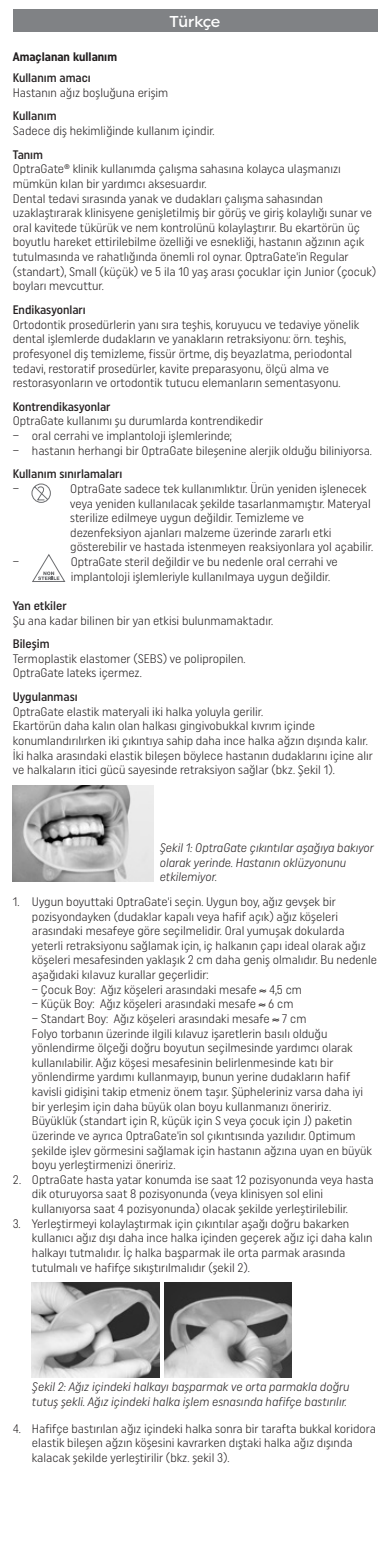
<style>
.page{position:relative;width:390px;height:1563px;background:#fff}
.page>*{position:absolute;margin:0;border:0;box-sizing:border-box;transform-origin:0 0}
.t1{font:500 15.75px "Uniform Pro Ivoclar";letter-spacing:-.03em;color:#fff}
.t2{font:12.38px/14.6px "Uniform Pro Ivoclar Con Lgt";color:#231f20}
.t3{font:12.38px/14.6px "Uniform Pro Ivoclar Con Lgt It";color:#231f20}
.t4{font:500 12.38px "Uniform Pro Ivoclar Con";color:#231f20}
.t5{font:12.38px "Uniform Pro Ivoclar Con Bld";color:#231f20}
</style>
<div class="page">
<div style="left:13px;top:10px;width:363px;height:22px;background:#808285"></div>
<svg style="left:31px;top:483px;width:20px;height:20px"></svg>
<svg style="left:32px;top:554px;width:34px;height:28px"></svg>
<img style="left:13px;top:785px;width:140px;height:96px">
<img style="left:164px;top:1282px;width:127px;height:95px">
<img style="left:32px;top:1282px;width:127px;height:95px">
<p class="t1" style="left:169px;top:12px;width:52px">Türkçe</p>
<p class="t5" style="left:13px;top:49px;width:105px">Amaçlanan kullanım</p>
<p class="t4" style="left:13px;top:70px;width:79px">Kullanım amacı</p>
<p class="t2" style="left:13px;top:85px;width:157px">Hastanın ağız boşluğuna erişim</p>
<p class="t4" style="left:13px;top:109px;width:45px">Kullanım</p>
<p class="t2" style="left:13px;top:123px;width:203px">Sadece diş hekimliğinde kullanım içindir.</p>
<p class="t4" style="left:13px;top:147px;width:32px">Tanım</p>
<p class="t2" style="left:13px;top:161px;width:364px">OptraGate® klinik kullanımda çalışma sahasına kolayca ulaşmanızı mümkün kılan bir yardımcı aksesuardır.<br>Dental tedavi sırasında yanak ve dudakları çalışma sahasından uzaklaştırarak klinisyene genişletilmiş bir görüş ve giriş kolaylığı sunar ve oral kavitede tükürük ve nem kontrolünü kolaylaştırır. Bu ekartörün üç boyutlu hareket ettirilebilme özelliği ve esnekliği, hastanın ağzının açık tutulmasında ve rahatlığında önemli rol oynar. OptraGate'in Regular (standart), Small (küçük) ve 5 ila 10 yaş arası çocuklar için Junior (çocuk) boyları mevcuttur.</p>
<p class="t4" style="left:13px;top:302px;width:74px">Endikasyonları</p>
<p class="t2" style="left:13px;top:317px;width:347px">Ortodontik prosedürlerin yanı sıra teşhis, koruyucu ve tedaviye yönelik dental işlemlerde dudakların ve yanakların retraksiyonu: örn. teşhis, profesyonel diş temizleme, fissür örtme, diş beyazlatma, periodontal tedavi, restoratif prosedürler, kavite preparasyonu, ölçü alma ve restorasyonların ve ortodontik tutucu elemanların sementasyonu.</p>
<p class="t4" style="left:13px;top:399px;width:99px">Kontrendikasyonlar</p>
<p class="t2" style="left:13px;top:413px;width:251px">OptraGate kullanımı şu durumlarda kontrendikedir</p>
<p class="t2" style="left:13px;top:428px;width:220px">– oral cerrahi ve implantoloji işlemlerinde;</p>
<p class="t2" style="left:13px;top:443px;width:360px">– hastanın herhangi bir OptraGate bileşenine alerjik olduğu biliniyorsa.</p>
<p class="t4" style="left:13px;top:466px;width:111px">Kullanım sınırlamaları</p>
<p class="t2" style="left:13px;top:481px;width:8px">–</p>
<p class="t2" style="left:70px;top:481px;width:304px">OptraGate sadece tek kullanımlıktır. Ürün yeniden işlenecek veya yeniden kullanılacak şekilde tasarlanmamıştır. Materyal sterilize edilmeye uygun değildir. Temizleme ve dezenfeksiyon ajanları malzeme üzerinde zararlı etki gösterebilir ve hastada istenmeyen reaksiyonlara yol açabilir.</p>
<p class="t2" style="left:13px;top:554px;width:8px">–</p>
<p class="t2" style="left:71px;top:554px;width:268px">OptraGate steril değildir ve bu nedenle oral cerrahi ve implantoloji işlemleriyle kullanılmaya uygun değildir.</p>
<p class="t4" style="left:13px;top:598px;width:55px">Yan etkiler</p>
<p class="t2" style="left:13px;top:612px;width:261px">Şu ana kadar bilinen bir yan etkisi bulunmamaktadır.</p>
<p class="t4" style="left:13px;top:636px;width:38px">Bileşim</p>
<p class="t2" style="left:13px;top:651px;width:234px">Termoplastik elastomer (SEBS) ve polipropilen.<br>OptraGate lateks içermez.</p>
<p class="t4" style="left:13px;top:689px;width:66px">Uygulanması</p>
<p class="t2" style="left:13px;top:704px;width:361px">OptraGate elastik materyali iki halka yoluyla gerilir.<br>Ekartörün daha kalın olan halkası gingivobukkal kıvrım içinde konumlandırılırken iki çıkıntıya sahip daha ince halka ağzın dışında kalır.<br>İki halka arasındaki elastik bileşen böylece hastanın dudaklarını içine alır ve halkaların itici gücü sayesinde retraksiyon sağlar (bkz. Şekil 1).</p>
<p class="t3" style="left:159px;top:840px;width:215px">Şekil 1: OptraGate çıkıntılar aşağıya bakıyor olarak yerinde. Hastanın oklüzyonunu etkilemiyor.</p>
<p class="t2" style="left:32px;top:894px;width:346px;text-indent:-19px">1. Uygun boyuttaki OptraGate'i seçin. Uygun boy, ağız gevşek bir pozisyondayken (dudaklar kapalı veya hafif açık) ağız köşeleri arasındaki mesafeye göre seçilmelidir. Oral yumuşak dokularda yeterli retraksiyonu sağlamak için, iç halkanın çapı ideal olarak ağız köşeleri mesafesinden yaklaşık 2 cm daha geniş olmalıdır. Bu nedenle aşağıdaki kılavuz kurallar geçerlidir:</p>
<p class="t2" style="left:32px;top:981px;width:271px">– Çocuk Boy: Ağız köşeleri arasındaki mesafe ≈ 4,5 cm</p>
<p class="t2" style="left:32px;top:996px;width:262px">– Küçük Boy: Ağız köşeleri arasındaki mesafe ≈ 6 cm</p>
<p class="t2" style="left:32px;top:1011px;width:341px">– Standart Boy: Ağız köşeleri arasındaki mesafe ≈ 7 cm<br>Folyo torbanın üzerinde ilgili kılavuz işaretlerin basılı olduğu yönlendirme ölçeği doğru boyutun seçilmesinde yardımcı olarak kullanılabilir. Ağız köşesi mesafesinin belirlenmesinde katı bir yönlendirme yardımı kullanmayıp, bunun yerine dudakların hafif kavisli gidişini takip etmeniz önem taşır. Şüpheleriniz varsa daha iyi bir yerleşim için daha büyük olan boyu kullanmanızı öneririz.<br>Büyüklük (standart için R, küçük için S veya çocuk için J) paketin üzerinde ve ayrıca OptraGate'in sol çıkıntısında yazılıdır. Optimum şekilde işlev görmesini sağlamak için hastanın ağzına uyan en büyük boyu yerleştirmenizi öneririz.</p>
<p class="t2" style="left:32px;top:1172px;width:342px;text-indent:-19px">2. OptraGate hasta yatar konumda ise saat 12 pozisyonunda veya hasta dik oturuyorsa saat 8 pozisyonunda (veya klinisyen sol elini kullanıyorsa saat 4 pozisyonunda) olacak şekilde yerleştirilebilir.</p>
<p class="t2" style="left:32px;top:1215px;width:341px;text-indent:-19px">3. Yerleştirmeyi kolaylaştırmak için çıkıntılar aşağı doğru bakarken kullanıcı ağız dışı daha ince halka içinden geçerek ağız içi daha kalın halkayı tutmalıdır. İç halka başparmak ile orta parmak arasında tutulmalı ve hafifçe sıkıştırılmalıdır (şekil 2).</p>
<p class="t3" style="left:32px;top:1379px;width:318px">Şekil 2: Ağız içindeki halkayı başparmak ve orta parmakla doğru tutuş şekli. Ağız içindeki halka işlem esnasında hafifçe bastırılır.</p>
<p class="t2" style="left:32px;top:1420px;width:345px;text-indent:-19px">4. Hafifçe bastırılan ağız içindeki halka sonra bir tarafta bukkal koridora elastik bileşen ağzın köşesini kavrarken dıştaki halka ağız dışında kalacak şekilde yerleştirilir (bkz. şekil 3).</p>
</div>
